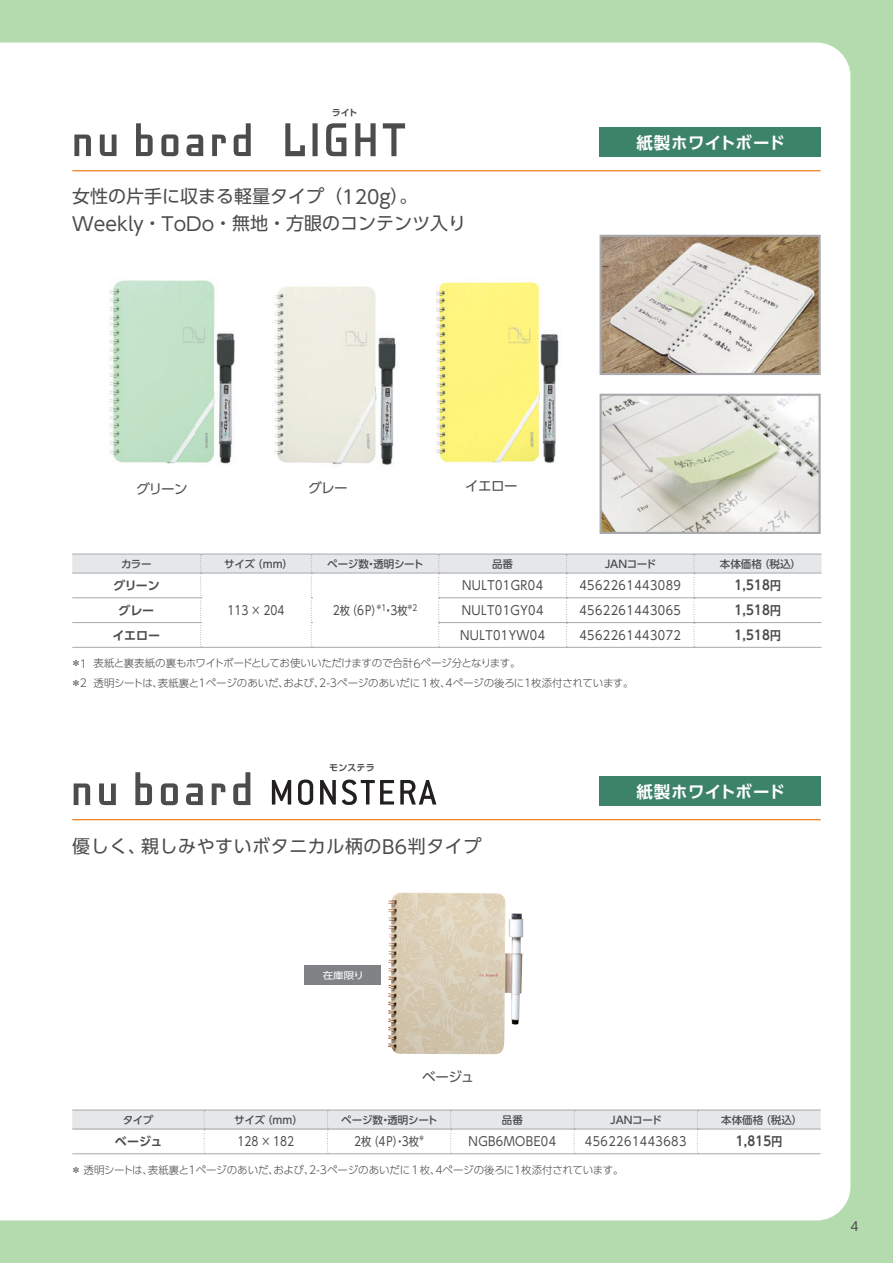
<style>
.page{position:relative;width:893px;height:1263px;background:#b4dbae}
.page>*{position:absolute;margin:0;border:0;box-sizing:border-box;transform-origin:0 0}
.t1{font:18px/27px "UD Shin Go Pr 6";color:#4b4c4d}
.t2{font:18px "UD Shin Go Pr 6";letter-spacing:.03em;color:#4b4c4d}
.t3{font:700 16.5px "UD Shin Go Pr 6 De";letter-spacing:.015em;color:#fff}
.t4{font:13.5px "UD Shin Go Pr 6";letter-spacing:-.045em;color:#4b4c4d}
.t5{font:700 13.2px "UD Shin Go Pr 6 De";letter-spacing:.02em;color:#4b4c4d;scale:.9 1}
.t6{font:12.45px "UD Shin Go Pr 6";letter-spacing:.04em;color:#4b4c4d;scale:.9 1}
.t7{font:12.45px "UD Shin Go Pr 6";letter-spacing:.04em;color:#4b4c4d;scale:.85 1}
.t8{font:12.45px "UD Shin Go Pr 6";letter-spacing:.04em;color:#4b4c4d}
.t9{font:12px "UD Shin Go Pr 6";color:#4b4c4d;scale:.85 1}
.t10{font:700 12px "UD Shin Go Pr 6 De";letter-spacing:-.01em;color:#4b4c4d}
.t11{font:300 10.5px/19.2px "UD Shin Go Pr 6";letter-spacing:-.025em;color:#4b4c4d}
.t12{font:500 10.5px "UD Shin Go Pro";letter-spacing:-.01em;color:#4b4c4d}
.t13{font:500 10.5px "UD Shin Go Pro";letter-spacing:-.03em;color:#4b4c4d}
.t14{font:9.45px "UD Shin Go Pr 6";color:#fff;scale:1.11 1}
.t15{font:700 9px "UD Shin Go Pr 6 De";letter-spacing:.01em;color:#4b4c4d}
.s1{font-size:18.75px}
.s2{font-size:12px}
.s3{font-size:12.45px}
.s4{font-size:10.95px}
</style>
<div class="page">
<div style="left:0;top:43px;width:850px;height:1177px;background:#fff"></div>
<svg style="left:72px;top:1110px;width:749px;height:44px;background:#f0f0f1"></svg>
<hr style="left:697px;top:1153px;width:124px;height:1px;background:#a8a9ad">
<hr style="left:201px;top:647px;width:110px;height:1px;background:#a8a9ad">
<hr style="left:311px;top:647px;width:128px;height:1px;background:#a8a9ad">
<svg style="left:72px;top:554px;width:749px;height:93px;background:#f7f7f7"></svg>
<hr style="left:72px;top:647px;width:129px;height:1px;background:#a8a9ad">
<hr style="left:439px;top:647px;width:127px;height:1px;background:#a8a9ad">
<hr style="left:694px;top:647px;width:127px;height:1px;background:#a8a9ad">
<hr style="left:566px;top:647px;width:128px;height:1px;background:#a8a9ad">
<img style="left:603px;top:238px;width:215px;height:134px">
<div style="left:600px;top:235px;width:221px;height:140px;border:2px solid #a8a9ad"></div>
<img style="left:603px;top:397px;width:215px;height:134px">
<div style="left:600px;top:394px;width:221px;height:140px;border:2px solid #a8a9ad"></div>
<img style="left:388px;top:893px;width:130px;height:161px">
<div style="left:305px;top:966px;width:76px;height:19px;background:#808285"></div>
<img style="left:107px;top:274px;width:131px;height:191px">
<img style="left:271px;top:281px;width:134px;height:188px">
<img style="left:432px;top:278px;width:134px;height:188px">
<svg style="left:161px;top:134px;width:17px;height:22px"></svg>
<svg style="left:74px;top:135px;width:17px;height:21px"></svg>
<svg style="left:100px;top:135px;width:17px;height:21px"></svg>
<svg style="left:136px;top:123px;width:17px;height:33px"></svg>
<svg style="left:234px;top:123px;width:17px;height:33px"></svg>
<svg style="left:212px;top:135px;width:14px;height:21px"></svg>
<svg style="left:186px;top:134px;width:17px;height:22px"></svg>
<svg style="left:285px;top:123px;width:20px;height:33px"></svg>
<svg style="left:312px;top:123px;width:6px;height:33px"></svg>
<svg style="left:355px;top:123px;width:21px;height:33px"></svg>
<svg style="left:326px;top:123px;width:20px;height:33px"></svg>
<svg style="left:383px;top:123px;width:22px;height:33px"></svg>
<hr style="left:72px;top:170px;width:749px;height:1px;background:#f58220">
<div style="left:600px;top:128px;width:221px;height:29px;background:#3d8369"></div>
<svg style="left:272px;top:780px;width:19px;height:24px"></svg>
<svg style="left:298px;top:779px;width:15px;height:26px"></svg>
<svg style="left:320px;top:780px;width:16px;height:24px"></svg>
<svg style="left:342px;top:779px;width:52px;height:26px"></svg>
<svg style="left:400px;top:780px;width:36px;height:24px"></svg>
<hr style="left:72px;top:819px;width:749px;height:1px;background:#f58220">
<svg style="left:161px;top:783px;width:17px;height:22px"></svg>
<svg style="left:74px;top:783px;width:16px;height:22px"></svg>
<svg style="left:99px;top:783px;width:17px;height:22px"></svg>
<svg style="left:135px;top:772px;width:17px;height:33px"></svg>
<svg style="left:233px;top:772px;width:17px;height:33px"></svg>
<svg style="left:212px;top:783px;width:13px;height:22px"></svg>
<svg style="left:186px;top:783px;width:17px;height:22px"></svg>
<div style="left:600px;top:776px;width:221px;height:30px;background:#3d8369"></div>
<p class="t15" style="left:332px;top:105px;width:27px">ライト</p>
<h1 class="t1" style="left:72px;top:183px;width:395px">女性の片手に収まる軽量タイプ（<span class="s1">120g</span>）。<br><span class="s1">Weekly</span>・<span class="s1">ToDo</span>・無地・方眼のコンテンツ入り</h1>
<h2 class="t3" style="left:636px;top:129px;width:150px">紙製ホワイトボード</h2>
<p class="t4" style="left:137px;top:478px;width:53px">グリーン</p>
<p class="t4" style="left:309px;top:477px;width:41px">グレー</p>
<p class="t4" style="left:465px;top:475px;width:54px">イエロー</p>
<p class="t12" style="left:121px;top:555px;width:32px">カラー</p>
<p class="t12" style="left:224px;top:555px;width:70px">サイズ（mm）</p>
<p class="t13" style="left:327px;top:555px;width:98px">ページ数・透明シート</p>
<p class="t12" style="left:492px;top:555px;width:22px">品番</p>
<p class="t12" style="left:605px;top:555px;width:53px">JANコード</p>
<p class="t12" style="left:720px;top:555px;width:83px">本体価格（税込）</p>
<p class="t10" style="left:113px;top:576px;width:48px">グリーン</p>
<p class="t7" style="left:228px;top:600px;width:68px">113 <span class="s2">×</span> 204</p>
<p class="t9" style="left:333px;top:600px;width:101px"><span class="s3">2</span>枚（<span class="s3">6 P</span>）<sup>＊</sup><sup>1</sup>・<span class="s3">3</span>枚<sup>＊</sup><sup>2</sup></p>
<p class="t6" style="left:462px;top:575px;width:92px">NULT01GR04</p>
<p class="t6" style="left:579px;top:575px;width:114px">4562261443089</p>
<p class="t5" style="left:734px;top:575px;width:53px">1,518<span class="s2">円</span></p>
<p class="t10" style="left:119px;top:600px;width:37px">グレー</p>
<p class="t6" style="left:462px;top:600px;width:92px">NULT01GY04</p>
<p class="t6" style="left:579px;top:600px;width:114px">4562261443065</p>
<p class="t5" style="left:734px;top:599px;width:53px">1,518<span class="s2">円</span></p>
<p class="t10" style="left:112px;top:625px;width:49px">イエロー</p>
<p class="t6" style="left:460px;top:625px;width:96px">NULT01YW04</p>
<p class="t6" style="left:579px;top:625px;width:114px">4562261443072</p>
<p class="t5" style="left:734px;top:624px;width:53px">1,518<span class="s2">円</span></p>
<p class="t11" style="left:71px;top:653px;width:564px">＊<span class="s4">1</span> 表紙と裏表紙の裏もホワイトボードとしてお使いいただけますので合計<span class="s4">6</span>ページ分となります。<br>＊<span class="s4">2</span> 透明シートは、表紙裏と<span class="s4">1</span>ページのあいだ、および、<span class="s4">2-3</span>ページのあいだに<span class="s4">1</span>枚、<span class="s4">4</span>ページの後ろに<span class="s4">1</span>枚添付されています。</p>
<p class="t15" style="left:329px;top:760px;width:47px">モンステラ</p>
<h1 class="t2" style="left:72px;top:832px;width:411px">優しく、親しみやすいボタニカル柄の<span class="s1">B6</span>判タイプ</h1>
<p class="t14" style="left:323px;top:968px;width:39px">在庫限り</p>
<p class="t4" style="left:422px;top:1066px;width:54px">ベージュ</p>
<h2 class="t3" style="left:636px;top:778px;width:150px">紙製ホワイトボード</h2>
<p class="t12" style="left:123px;top:1111px;width:32px">タイプ</p>
<p class="t12" style="left:234px;top:1111px;width:70px">サイズ（mm）</p>
<p class="t13" style="left:341px;top:1111px;width:98px">ページ数・透明シート</p>
<p class="t12" style="left:502px;top:1111px;width:22px">品番</p>
<p class="t12" style="left:610px;top:1111px;width:53px">JANコード</p>
<p class="t12" style="left:721px;top:1111px;width:83px">本体価格（税込）</p>
<p class="t10" style="left:115px;top:1132px;width:49px">ベージュ</p>
<p class="t7" style="left:237px;top:1131px;width:68px">128 <span class="s2">×</span> 182</p>
<p class="t9" style="left:354px;top:1132px;width:85px"><span class="s3">2</span>枚（<span class="s3">4P</span>）・<span class="s3">3</span>枚<sup>＊</sup></p>
<p class="t6" style="left:469px;top:1131px;width:99px">NGB6MOBE04</p>
<p class="t6" style="left:585px;top:1131px;width:114px">4562261443683</p>
<p class="t5" style="left:736px;top:1130px;width:53px">1,815<span class="s2">円</span></p>
<p class="t11" style="left:71px;top:1160px;width:554px">＊透明シートは、表紙裏と<span class="s4">1</span>ページのあいだ、および、<span class="s4">2-3</span>ページのあいだに<span class="s4">1</span>枚、<span class="s4">4</span>ページの後ろに<span class="s4">1</span>枚添付されています。</p>
<p class="t8" style="left:850px;top:1216px;width:10px">4</p>
</div>
